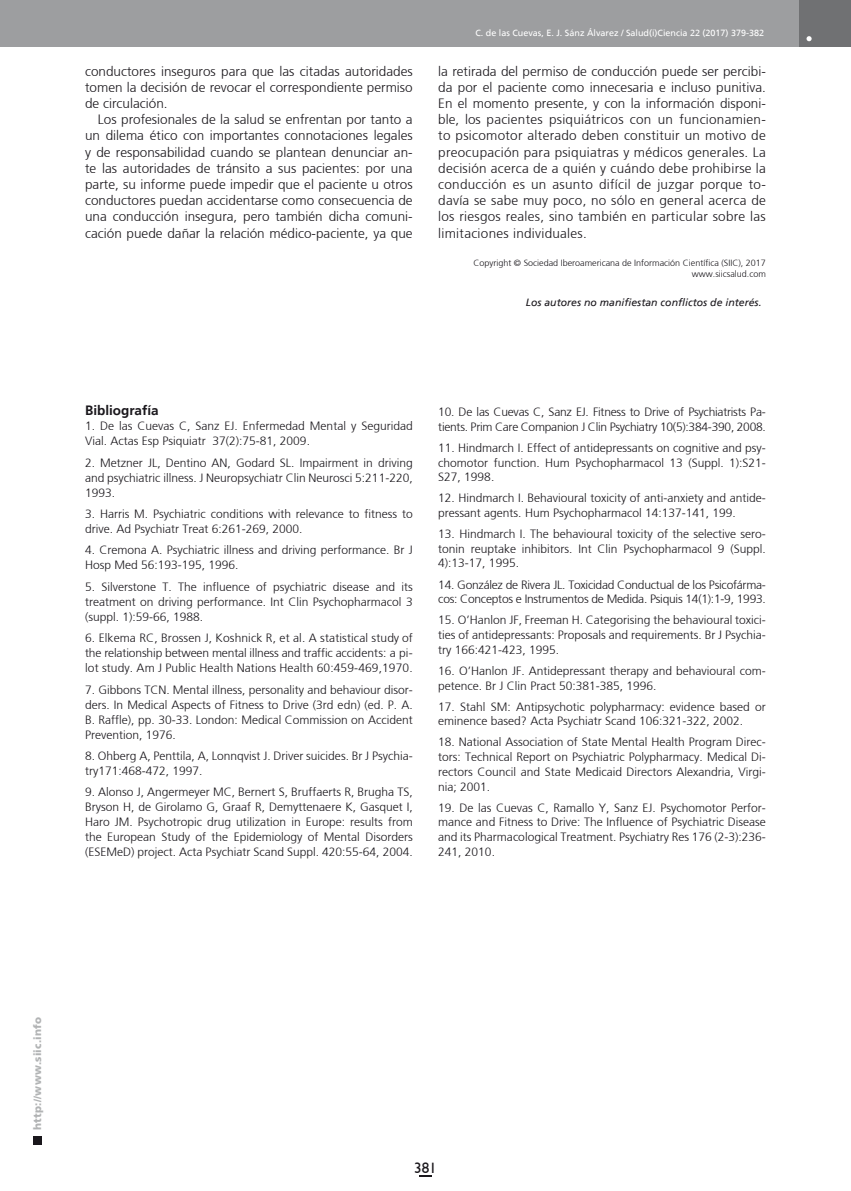
<style>
.page{position:relative;width:851px;height:1191px;background:#fff}
.page>*{position:absolute;margin:0;border:0;box-sizing:border-box;transform-origin:0 0}
.t1{font:15px "Humanist 521 BT";color:#1a171c}
.t2{font:300 13.5px/16.2px "Frutiger";color:#1a171c;text-align:justify}
.t3{font:700 13.5px "Frutiger";color:#1a171c}
.t4{font:300 12px/15px "Frutiger";color:#1a171c;text-align:justify}
.t5{font:300 12px/14.7px "Frutiger";letter-spacing:-.02em;color:#1a171c}
.t6{font:italic 10.5px "Frutiger";color:#1a171c}
.t7{font:900 10.5px "Frutiger";letter-spacing:.015em;color:#b1b3b4}
.t8{font:300 9px/11.7px "Frutiger";color:#1a171c;text-align:right}
.t9{font:9px "Frutiger";color:#fff}
</style>
<div class="page">
<div style="left:33px;top:1135px;width:9px;height:9px;background:#1a171c"></div>
<div style="left:0;top:0;width:812px;height:47px;background:#9d9ea0"></div>
<div style="left:799px;top:0;width:51px;height:47px;background:#707173"></div>
<svg style="left:806px;top:36px;width:5px;height:5px"></svg>
<svg style="left:419px;top:1175px;width:12px;height:1px"></svg>
<p class="t2" style="left:85px;top:63px;width:329px">conductores inseguros para que las citadas autoridades tomen la decisión de revocar el correspondiente permiso de circulación.</p>
<p class="t2" style="left:85px;top:111px;width:329px;text-indent:13px">Los profesionales de la salud se enfrentan por tanto a un dilema ético con importantes connotaciones legales y de responsabilidad cuando se plantean denunciar an&shy;te las autoridades de tránsito a sus pacientes: por una parte, su informe puede impedir que el paciente u otros conductores puedan accidentarse como consecuencia de una conducción insegura, pero también dicha comuni&shy;cación puede dañar la relación médico-paciente, ya que</p>
<p class="t9" style="left:475px;top:27px;width:290px">C. de las Cuevas, E. J. Sánz Álvarez / Salud(i)Ciencia 22 (2017) 379-382</p>
<p class="t2" style="left:438px;top:63px;width:329px">la retirada del permiso de conducción puede ser percibi&shy;da por el paciente como innecesaria e incluso punitiva.<br>En el momento presente, y con la información disponi&shy;ble, los pacientes psiquiátricos con un funcionamien&shy;to psicomotor alterado deben constituir un motivo de preocupación para psiquiatras y médicos generales. La decisión acerca de a quién y cuándo debe prohibirse la conducción es un asunto difícil de juzgar porque to&shy;davía se sabe muy poco, no sólo en general acerca de los riesgos reales, sino también en particular sobre las limitaciones individuales.</p>
<p class="t8" style="left:473px;top:257px;width:294px">Copyright © Sociedad Iberoamericana de Información Científica (SIIC), 2017 www.siicsalud.com</p>
<p class="t6" style="left:525px;top:296px;width:237px">Los autores no manifiestan conflictos de interés.</p>
<p class="t3" style="left:85px;top:402px;width:75px">Bibliografía</p>
<p class="t4" style="left:85px;top:418px;width:329px">1. De las Cuevas C, Sanz EJ. Enfermedad Mental y Seguridad<br>Vial. Actas Esp Psiquiatr 37(2):75-81, 2009.</p>
<p class="t4" style="left:85px;top:455px;width:329px">2. Metzner JL, Dentino AN, Godard SL. Impairment in driving and psychiatric illness. J Neuropsychiatr Clin Neurosci 5:211-220, 1993.</p>
<p class="t4" style="left:85px;top:506px;width:329px">3. Harris M. Psychiatric conditions with relevance to fitness to drive. Ad Psychiatr Treat 6:261-269, 2000.</p>
<p class="t4" style="left:85px;top:543px;width:329px">4. Cremona A. Psychiatric illness and driving performance. Br J<br>Hosp Med 56:193-195, 1996.</p>
<p class="t4" style="left:85px;top:579px;width:329px">5. Silverstone T. The influence of psychiatric disease and its treatment on driving performance. Int Clin Psychopharmacol 3 (suppl. 1):59-66, 1988.</p>
<p class="t4" style="left:85px;top:630px;width:329px">6. Elkema RC, Brossen J, Koshnick R, et al. A statistical study of the relationship between mental illness and traffic accidents: a pi&shy;lot study. Am J Public Health Nations Health 60:459-469,1970.</p>
<p class="t4" style="left:85px;top:682px;width:329px">7. Gibbons TCN. Mental illness, personality and behaviour disor&shy;ders. In Medical Aspects of Fitness to Drive (3rd edn) (ed. P. A.<br>B. Raffle), pp. 30-33. London: Medical Commission on Accident Prevention, 1976.</p>
<p class="t4" style="left:85px;top:748px;width:329px">8. Ohberg A, Penttila, A, Lonnqvist J. Driver suicides. Br J Psychia&shy;try171:468-472, 1997.</p>
<p class="t4" style="left:85px;top:784px;width:329px">9. Alonso J, Angermeyer MC, Bernert S, Bruffaerts R, Brugha TS, Bryson H, de Girolamo G, Graaf R, Demyttenaere K, Gasquet I, Haro JM. Psychotropic drug utilization in Europe: results from the European Study of the Epidemiology of Mental Disorders (ESEMeD) project. Acta Psychiatr Scand Suppl. 420:55-64, 2004.</p>
<p class="t5" style="left:438px;top:404px;width:329px">10. De las Cuevas C, Sanz EJ. Fitness to Drive of Psychiatrists Pa&shy;tients. Prim Care Companion J Clin Psychiatry 10(5):384-390, 2008.</p>
<p class="t4" style="left:438px;top:440px;width:329px">11. Hindmarch I. Effect of antidepressants on cognitive and psy&shy;chomotor function. Hum Psychopharmacol 13 (Suppl. 1):S21- S27, 1998.</p>
<p class="t4" style="left:438px;top:491px;width:329px">12. Hindmarch I. Behavioural toxicity of anti-anxiety and antide&shy;pressant agents. Hum Psychopharmacol 14:137-141, 199.</p>
<p class="t4" style="left:438px;top:526px;width:329px">13. Hindmarch I. The behavioural toxicity of the selective sero&shy;tonin reuptake inhibitors. Int Clin Psychopharmacol 9 (Suppl.<br>4):13-17, 1995.</p>
<p class="t5" style="left:438px;top:577px;width:329px">14. González de Rivera JL. Toxicidad Conductual de los Psicofárma&shy;cos: Conceptos e Instrumentos de Medida. Psiquis 14(1):1-9, 1993.</p>
<p class="t4" style="left:438px;top:613px;width:329px">15. O’Hanlon JF, Freeman H. Categorising the behavioural toxici&shy;ties of antidepressants: Proposals and requirements. Br J Psychia&shy;try 166:421-423, 1995.</p>
<p class="t4" style="left:438px;top:663px;width:329px">16. O’Hanlon JF. Antidepressant therapy and behavioural com&shy;petence. Br J Clin Pract 50:381-385, 1996.</p>
<p class="t4" style="left:438px;top:699px;width:329px">17. Stahl SM: Antipsychotic polypharmacy: evidence based or eminence based? Acta Psychiatr Scand 106:321-322, 2002.</p>
<p class="t4" style="left:438px;top:735px;width:329px">18. National Association of State Mental Health Program Direc&shy;tors: Technical Report on Psychiatric Polypharmacy. Medical Di&shy;rectors Council and State Medicaid Directors Alexandria, Virgi&shy;nia; 2001.</p>
<p class="t4" style="left:438px;top:800px;width:329px">19. De las Cuevas C, Ramallo Y, Sanz EJ. Psychomotor Perfor&shy;mance and Fitness to Drive: The Influence of Psychiatric Disease and its Pharmacological Treatment. Psychiatry Res 176 (2-3):236- 241, 2010.</p>
<p class="t7" style="left:31px;top:1129px;width:114px;rotate:-90deg">http://www.siic.info</p>
<p class="t1" style="left:414px;top:1158px;width:24px">381</p>
</div>
